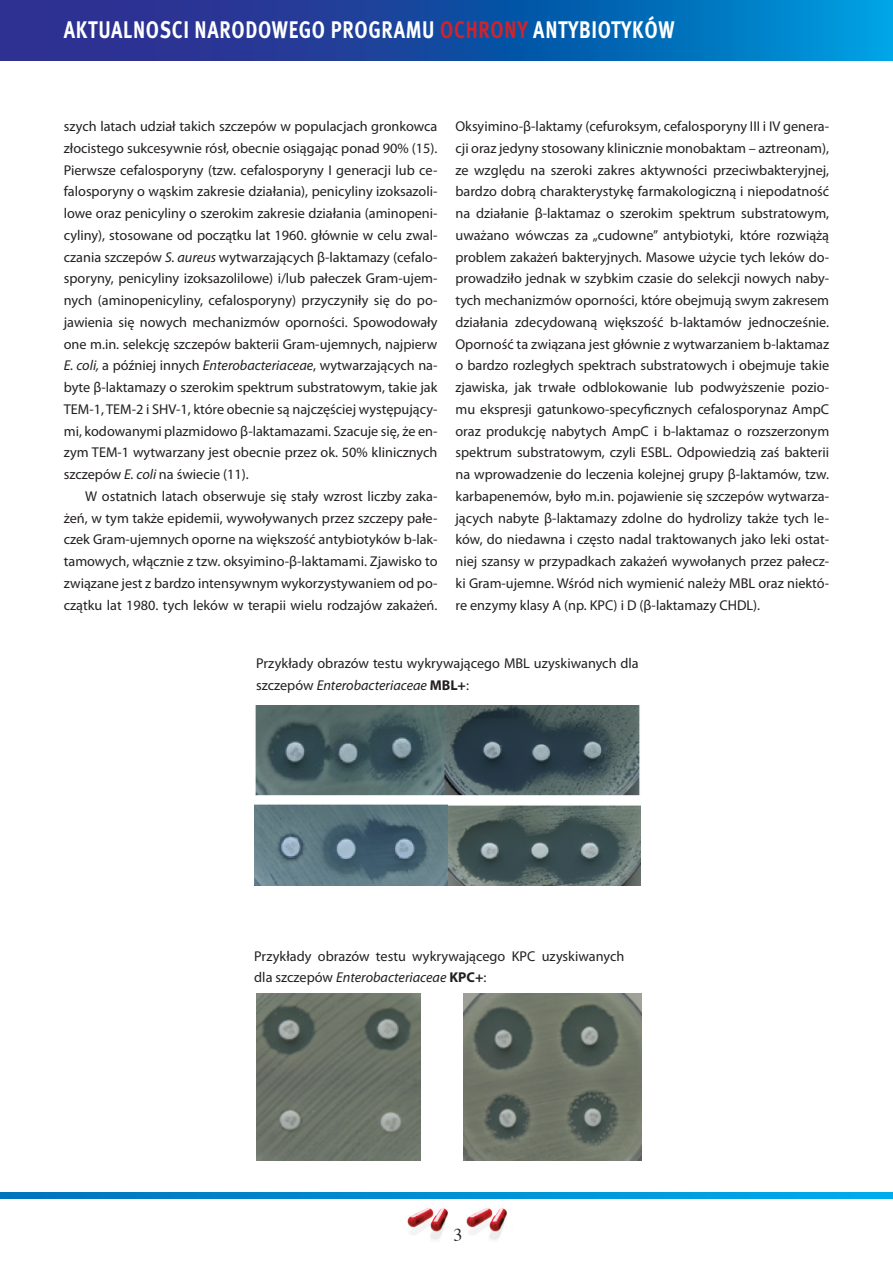
<style>
.page{position:relative;width:893px;height:1263px;background:#fff}
.page>*{position:absolute;margin:0;border:0;box-sizing:border-box;transform-origin:0 0}
.t1{font:700 24px "Meta Pro";letter-spacing:.035em;color:#fff;scale:.8 1}
.t2{font:18px "Times";color:#231f20}
.t3{font:14.25px/21.8px "Myriad Pro";color:#231f20;text-align:justify}
.s1{color:#d1232a}
.s2{font-style:italic}
.s3{font-weight:700}
</style>
<div class="page">
<svg style="left:0;top:0;width:893px;height:61px;background:#1355a9"></svg>
<img style="left:407px;top:1208px;width:41px;height:32px">
<img style="left:466px;top:1208px;width:41px;height:32px">
<svg style="left:0;top:1192px;width:893px;height:6px;background:#008fd4"></svg>
<img style="left:254px;top:705px;width:387px;height:180px">
<img style="left:256px;top:994px;width:164px;height:166px">
<img style="left:464px;top:994px;width:177px;height:166px">
<h1 class="t1" style="left:64px;top:14px;width:765px">AKTUALNOSCI NARODOWEGO PROGRAMU <span class="s1">OCHRONY</span> ANTYBIOTYKÓW</h1>
<p class="t3" style="left:64px;top:115px;width:375px">szych latach udział takich szczepów w populacjach gronkowca złocistego sukcesywnie rósł, obecnie osiągając ponad 90% (15).<br>Pierwsze cefalosporyny (tzw. cefalosporyny I generacji lub ce&shy;falosporyny o wąskim zakresie działania), penicyliny izoksazoli&shy;lowe oraz penicyliny o szerokim zakresie działania (aminopeni&shy;cyliny), stosowane od początku lat 1960. głównie w celu zwal&shy;czania szczepów <span class="s2">S. aureus</span> wytwarzających β-laktamazy (cefalo&shy;sporyny, penicyliny izoksazolilowe) i/lub pałeczek Gram-ujem&shy;nych (aminopenicyliny, cefalosporyny) przyczyniły się do po&shy;jawienia się nowych mechanizmów oporności. Spowodowały one m.in. selekcję szczepów bakterii Gram-ujemnych, najpierw <span class="s2">E. coli,</span> a później innych <span class="s2">Enterobacteriaceae</span>, wytwarzających na&shy;byte β-laktamazy o szerokim spektrum substratowym, takie jak TEM-1, TEM-2 i SHV-1, które obecnie są najczęściej występujący&shy;mi, kodowanymi plazmidowo β-laktamazami. Szacuje się, że en&shy;zym TEM-1 wytwarzany jest obecnie przez ok. 50% klinicznych szczepów <span class="s2">E. coli</span> na świecie (11).</p>
<p class="t3" style="left:64px;top:485px;width:375px;text-indent:21px">W ostatnich latach obserwuje się stały wzrost liczby zaka&shy;żeń, w tym także epidemii, wywoływanych przez szczepy pałe&shy;czek Gram-ujemnych oporne na większość antybiotyków b-lak&shy;tamowych, włącznie z tzw. oksyimino-β-laktamami. Zjawisko to związane jest z bardzo intensywnym wykorzystywaniem od po&shy;czątku lat 1980. tych leków w terapii wielu rodzajów zakażeń.</p>
<p class="t3" style="left:455px;top:115px;width:375px">Oksyimino-β-laktamy (cefuroksym, cefalosporyny III i IV genera&shy;cji oraz jedyny stosowany klinicznie monobaktam – aztreonam), ze względu na szeroki zakres aktywności przeciwbakteryjnej, bardzo dobrą charakterystykę farmakologiczną i niepodatność na działanie β-laktamaz o szerokim spektrum substratowym, uważano wówczas za „cudowne” antybiotyki, które rozwiążą problem zakażeń bakteryjnych. Masowe użycie tych leków do&shy;prowadziło jednak w szybkim czasie do selekcji nowych naby&shy;tych mechanizmów oporności, które obejmują swym zakresem działania zdecydowaną większość b-laktamów jednocześnie.<br>Oporność ta związana jest głównie z wytwarzaniem b-laktamaz o bardzo rozległych spektrach substratowych i obejmuje takie zjawiska, jak trwałe odblokowanie lub podwyższenie pozio&shy;mu ekspresji gatunkowo-specyficznych cefalosporynaz AmpC oraz produkcję nabytych AmpC i b-laktamaz o rozszerzonym spektrum substratowym, czyli ESBL. Odpowiedzią zaś bakterii na wprowadzenie do leczenia kolejnej grupy β-laktamów, tzw. karbapenemów, było m.in. pojawienie się szczepów wytwarza&shy;jących nabyte β-laktamazy zdolne do hydrolizy także tych le&shy;ków, do niedawna i często nadal traktowanych jako leki ostat&shy;niej szansy w przypadkach zakażeń wywołanych przez pałecz&shy;ki Gram-ujemne. Wśród nich wymienić należy MBL oraz niektó&shy;re enzymy klasy A (np. KPC) i D (β-laktamazy CHDL).</p>
<p class="t3" style="left:256px;top:653px;width:384px;line-height:21.3px">Przykłady obrazów testu wykrywającego MBL uzyskiwanych dla szczepów <span class="s2">Enterobacteriaceae</span> <span class="s3">MBL+</span>:</p>
<p class="t3" style="left:254px;top:945px;width:372px;line-height:21.3px">Przykłady obrazów testu wykrywającego KPC uzyskiwanych dla szczepów <span class="s2">Enterobacteriaceae</span> <span class="s3">KPC+</span>:</p>
<p class="t2" style="left:453px;top:1218px;width:10px">3</p>
</div>
